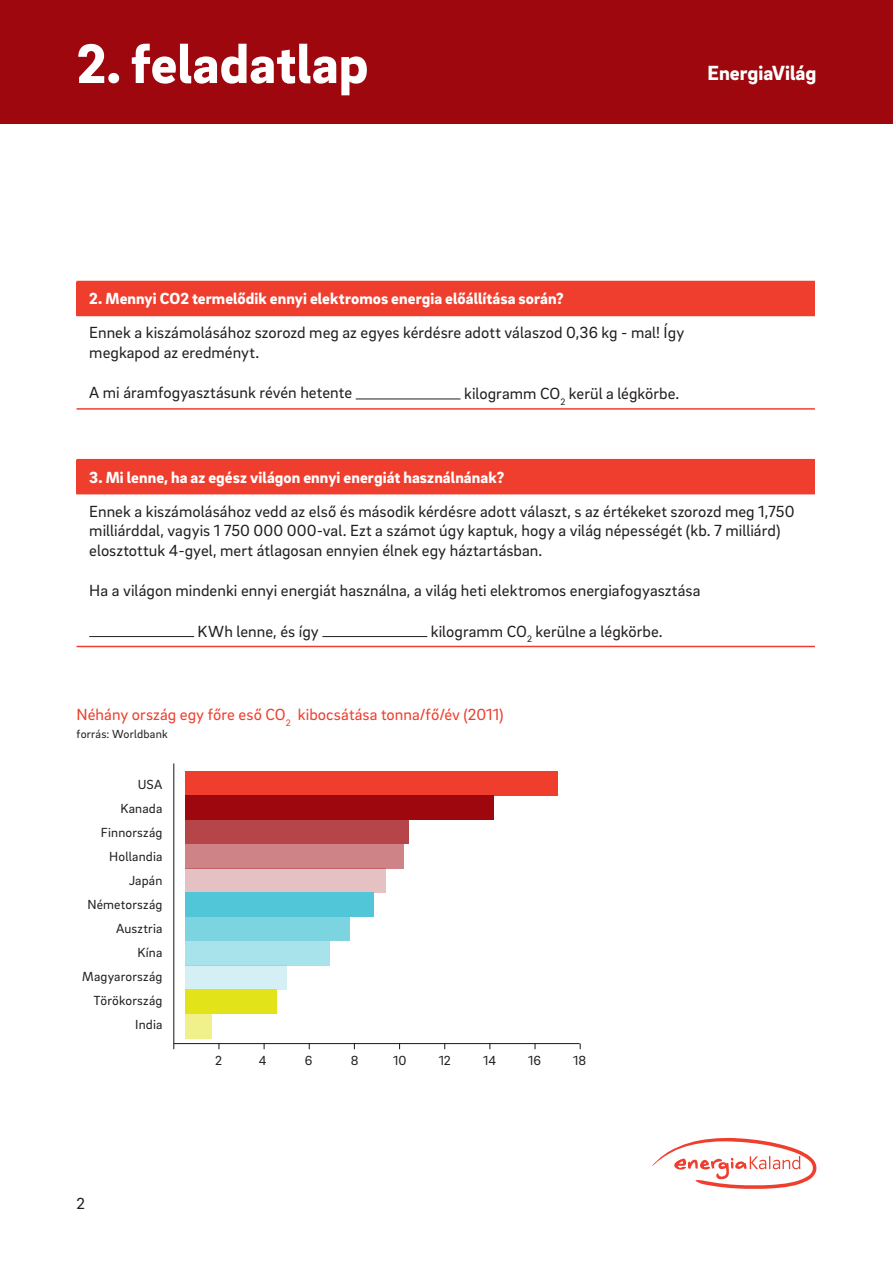
<style>
.page{position:relative;width:893px;height:1263px;background:#fff}
.page>*{position:absolute;margin:0;border:0;box-sizing:border-box;transform-origin:0 0}
.t1{font:900 57px "EON Brix Sans";color:#fff}
.t2{font:900 21px "EON Brix Sans";color:#fff}
.t3{font:16.5px/19.8px "EON Brix Sans";letter-spacing:.005em;color:#231f20}
.t4{font:900 16.5px "EON Brix Sans";letter-spacing:.005em;color:#fff}
.t5{font:16.5px "EON Brix Sans";letter-spacing:.005em;color:#ef3e2e}
.t6{font:13.5px/24px "EON Brix Sans";letter-spacing:.01em;color:#231f20;text-align:right}
.t7{font:12px "EON Brix Sans";letter-spacing:.015em;color:#231f20}
</style>
<div class="page">
<div style="left:0;top:0;width:893px;height:124px;background:#9d070d"></div>
<svg style="left:652px;top:1137px;width:165px;height:52px"></svg>
<div style="left:77px;top:281px;width:738px;height:34px;background:#ef3e2e"></div>
<hr style="left:77px;top:408px;width:738px;height:2px;background:#ef3e2e">
<hr style="left:77px;top:315px;width:738px;height:1px;background:#ef3e2e">
<hr style="left:356px;top:399px;width:104px;height:1px;background:#231f20">
<div style="left:77px;top:460px;width:738px;height:34px;background:#ef3e2e"></div>
<hr style="left:77px;top:459px;width:738px;height:1px;background:#ef3e2e">
<hr style="left:77px;top:646px;width:738px;height:1px;background:#ef3e2e">
<hr style="left:89px;top:636px;width:105px;height:1px;background:#231f20">
<hr style="left:322px;top:636px;width:105px;height:1px;background:#231f20">
<hr style="left:173px;top:763px;width:1px;height:286px;background:#231f20">
<hr style="left:174px;top:1043px;width:406px;height:1px;background:#231f20">
<div style="left:185px;top:1014px;width:27px;height:24px;background:#f0f18b"></div>
<div style="left:185px;top:917px;width:165px;height:24px;background:#7cd4e1"></div>
<div style="left:185px;top:965px;width:101px;height:24px;background:#d4f0f5"></div>
<div style="left:185px;top:844px;width:219px;height:24px;background:#ce8386"></div>
<div style="left:185px;top:771px;width:373px;height:24px;background:#ef3e2e"></div>
<div style="left:185px;top:989px;width:92px;height:25px;background:#e2e318"></div>
<div style="left:185px;top:868px;width:201px;height:24px;background:#e6c1c3"></div>
<div style="left:185px;top:892px;width:188px;height:25px;background:#51c6d8"></div>
<div style="left:185px;top:795px;width:308px;height:25px;background:#9d070d"></div>
<div style="left:185px;top:941px;width:145px;height:24px;background:#a8e2eb"></div>
<div style="left:185px;top:820px;width:224px;height:24px;background:#b54549"></div>
<h1 class="t1" style="left:77px;top:26px;width:294px">2. feladatlap</h1>
<p class="t2" style="left:707px;top:59px;width:110px">EnergiaVilág</p>
<p class="t4" style="left:89px;top:288px;width:476px">2. Mennyi CO2 termelődik ennyi elektromos energia előállítása során?</p>
<p class="t3" style="left:89px;top:322px;width:596px">Ennek a kiszámolásához szorozd meg az egyes kérdésre adott válaszod 0,36 kg - mal! Így megkapod az eredményt.</p>
<p class="t3" style="left:89px;top:382px;width:264px">A mi áramfogyasztásunk révén hetente</p>
<p class="t3" style="left:464px;top:383px;width:217px">kilogramm CO<sub>2</sub> kerül a légkörbe.</p>
<p class="t4" style="left:89px;top:466px;width:416px">3. Mi lenne, ha az egész világon ennyi energiát használnának?</p>
<p class="t3" style="left:89px;top:500px;width:707px">Ennek a kiszámolásához vedd az első és második kérdésre adott választ, s az értékeket szorozd meg 1,750 milliárddal, vagyis 1 750 000 000-val. Ezt a számot úgy kaptuk, hogy a világ népességét (kb. 7 milliárd) elosztottuk 4-gyel, mert átlagosan ennyien élnek egy háztartásban.</p>
<p class="t3" style="left:89px;top:580px;width:613px">Ha a világon mindenki ennyi energiát használna, a világ heti elektromos energiafogyasztása</p>
<p class="t3" style="left:198px;top:621px;width:123px">KWh lenne, és így</p>
<p class="t3" style="left:431px;top:621px;width:233px">kilogramm CO<sub>2</sub> kerülne a légkörbe.</p>
<p class="t5" style="left:77px;top:704px;width:429px">Néhány ország egy főre eső CO<sub>2</sub> kibocsátása tonna/fő/év (2011)</p>
<p class="t7" style="left:77px;top:726px;width:93px">forrás: Worldbank</p>
<p class="t6" style="left:82px;top:771px;width:82px">USA<br>Kanada<br>Finnország<br>Hollandia<br>Japán<br>Németország<br>Ausztria<br>Kína<br>Magyarország<br>Törökország<br>India</p>
<p class="t3" style="left:77px;top:1193px;width:10px">2</p>
<p class="t6" style="left:215px;top:1048px;width:9px">2</p>
<p class="t6" style="left:259px;top:1048px;width:9px">4</p>
<p class="t6" style="left:305px;top:1048px;width:9px">6</p>
<p class="t6" style="left:351px;top:1048px;width:9px">8</p>
<p class="t6" style="left:393px;top:1048px;width:15px">10</p>
<p class="t6" style="left:439px;top:1048px;width:14px">12</p>
<p class="t6" style="left:483px;top:1048px;width:14px">14</p>
<p class="t6" style="left:528px;top:1048px;width:14px">16</p>
<p class="t6" style="left:573px;top:1048px;width:14px">18</p>
</div>
